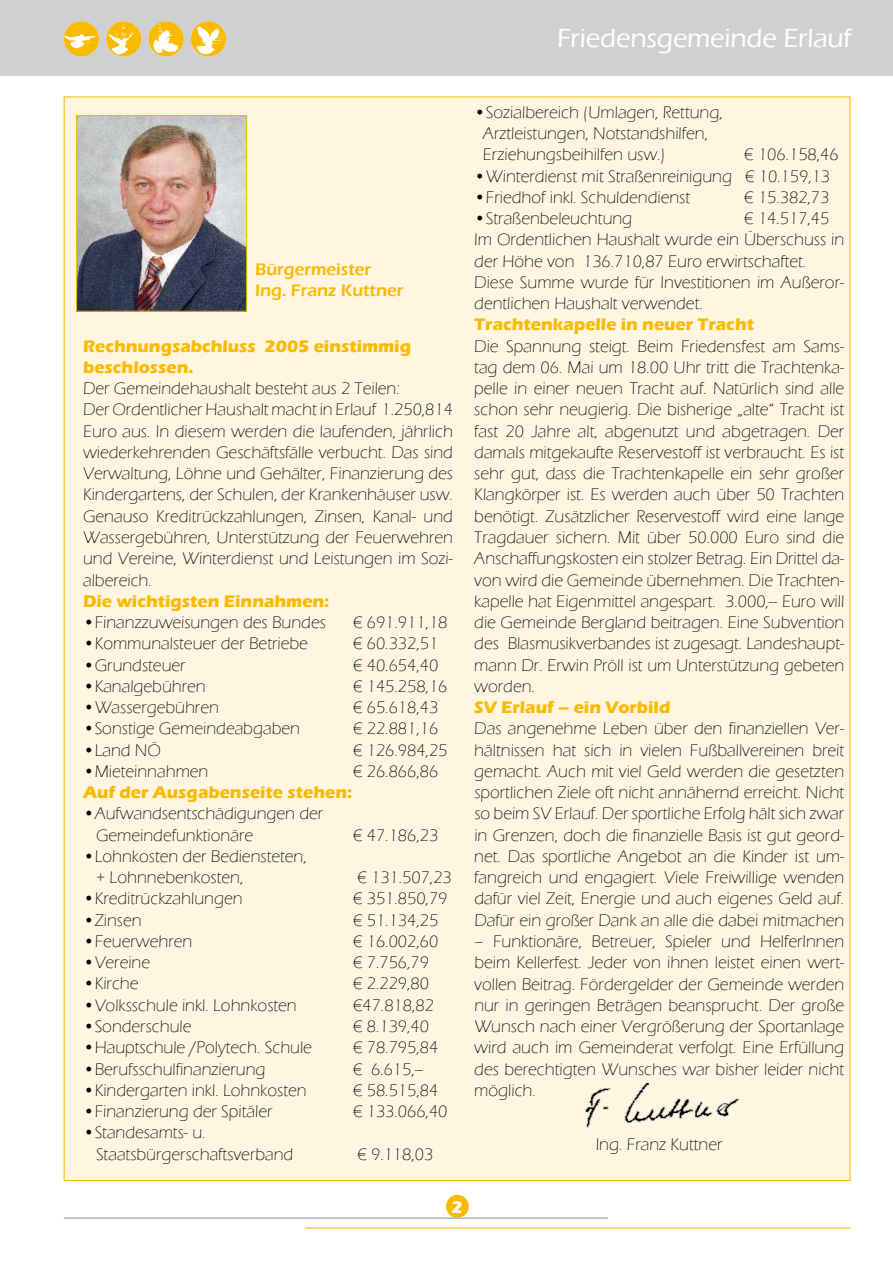
<style>
.page{position:relative;width:893px;height:1263px;background:#fff}
.page>*{position:absolute;margin:0;border:0;box-sizing:border-box;transform-origin:0 0}
.t1{font:500 27px "Eras ITC";letter-spacing:-.005em;color:#fff}
.t2{font:300 17.25px/21.3px "Eras ITC";color:#000}
.t3{font:700 17.25px/21.3px "Eras ITC";color:#faba00}
.t4{font:600 17.25px/20.7px "Eras ITC";color:#faba00}
.t5{font:700 17.25px "Eras ITC";color:#fff}
</style>
<div class="page">
<div style="left:64px;top:97px;width:786px;height:1083px;background:#fff5e0"></div>
<img style="left:585px;top:1083px;width:154px;height:45px">
<img style="left:78px;top:118px;width:167px;height:191px">
<div style="left:76px;top:116px;width:171px;height:195px;border:1px solid #faba00"></div>
<div style="left:0;top:0;width:893px;height:75px;background:#cfd0d1"></div>
<img style="left:64px;top:21px;width:35px;height:36px;border-radius:50%">
<img style="left:106px;top:21px;width:35px;height:36px;border-radius:50%">
<img style="left:148px;top:21px;width:36px;height:36px;border-radius:50%">
<img style="left:191px;top:21px;width:35px;height:36px;border-radius:50%">
<div style="left:446px;top:1195px;width:23px;height:23px;background:#faba00;border-radius:50%"></div>
<hr style="left:305px;top:1227px;width:545px;height:1px;background:#faba00">
<hr style="left:64px;top:1217px;width:544px;height:2px;background:#b1b2b4">
<h1 class="t1" style="left:557px;top:23px;width:296px">Friedensgemeinde Erlauf</h1>
<p class="t4" style="left:255px;top:259px;width:150px">Bürgermeister<br>Ing. Franz Kuttner</p>
<p class="t3" style="left:83px;top:335px;width:329px">Rechnungsabchluss 2005 einstimmig beschlossen.</p>
<p class="t2" style="left:83px;top:378px;width:371px">Der Gemeindehaushalt besteht aus 2 Teilen:<br>Der Ordentlicher Haushalt macht in Erlauf 1.250,814<br>Euro aus. In diesem werden die laufenden, jährlich wiederkehrenden Geschäftsfälle verbucht. Das sind Verwaltung, Löhne und Gehälter, Finanzierung des Kindergartens, der Schulen, der Krankenhäuser usw.<br>Genauso Kreditrückzahlungen, Zinsen, Kanal- und Wassergebühren, Unterstützung der Feuerwehren und Vereine, Winterdienst und Leistungen im Sozi&shy;albereich.</p>
<p class="t3" style="left:83px;top:590px;width:248px">Die wichtigsten Einnahmen:</p>
<p class="t2" style="left:83px;top:612px;width:244px">•Finanzzuweisungen des Bundes</p>
<p class="t2" style="left:353px;top:612px;width:96px">€ 691.911,18</p>
<p class="t2" style="left:83px;top:633px;width:226px">•Kommunalsteuer der Betriebe</p>
<p class="t2" style="left:353px;top:633px;width:87px">€ 60.332,51</p>
<p class="t2" style="left:83px;top:654px;width:104px">•Grundsteuer</p>
<p class="t2" style="left:353px;top:654px;width:87px">€ 40.654,40</p>
<p class="t2" style="left:83px;top:676px;width:124px">•Kanalgebühren</p>
<p class="t2" style="left:353px;top:676px;width:96px">€ 145.258,16</p>
<p class="t2" style="left:83px;top:697px;width:137px">•Wassergebühren</p>
<p class="t2" style="left:353px;top:697px;width:87px">€ 65.618,43</p>
<p class="t2" style="left:83px;top:718px;width:218px">•Sonstige Gemeindeabgaben</p>
<p class="t2" style="left:353px;top:718px;width:87px">€ 22.881,16</p>
<p class="t2" style="left:83px;top:739px;width:79px">•Land NÖ</p>
<p class="t2" style="left:353px;top:739px;width:96px">€ 126.984,25</p>
<p class="t2" style="left:83px;top:761px;width:127px">•Mieteinnahmen</p>
<p class="t2" style="left:353px;top:761px;width:87px">€ 26.866,86</p>
<p class="t3" style="left:83px;top:782px;width:271px">Auf der Ausgabenseite stehen:</p>
<p class="t2" style="left:96px;top:803px;width:229px;text-indent:-13px">•Aufwandsentschädigungen der<br>Gemeindefunktionäre</p>
<p class="t2" style="left:353px;top:824px;width:87px">€ 47.186,23</p>
<p class="t2" style="left:96px;top:846px;width:212px;text-indent:-13px">•Lohnkosten der Bediensteten, + Lohnnebenkosten,</p>
<p class="t2" style="left:357px;top:867px;width:96px">€ 131.507,23</p>
<p class="t2" style="left:83px;top:888px;width:161px">•Kreditrückzahlungen</p>
<p class="t2" style="left:353px;top:888px;width:96px">€ 351.850,79</p>
<p class="t2" style="left:83px;top:909px;width:60px">•Zinsen</p>
<p class="t2" style="left:353px;top:909px;width:87px">€ 51.134,25</p>
<p class="t2" style="left:83px;top:931px;width:111px">•Feuerwehren</p>
<p class="t2" style="left:353px;top:931px;width:87px">€ 16.002,60</p>
<p class="t2" style="left:83px;top:952px;width:69px">•Vereine</p>
<p class="t2" style="left:353px;top:952px;width:77px">€ 7.756,79</p>
<p class="t2" style="left:83px;top:973px;width:57px">•Kirche</p>
<p class="t2" style="left:353px;top:973px;width:77px">€ 2.229,80</p>
<p class="t2" style="left:83px;top:995px;width:215px">•Volksschule inkl. Lohnkosten</p>
<p class="t2" style="left:353px;top:995px;width:82px">€47.818,82</p>
<p class="t2" style="left:83px;top:1016px;width:110px">•Sonderschule</p>
<p class="t2" style="left:353px;top:1016px;width:77px">€ 8.139,40</p>
<p class="t2" style="left:83px;top:1037px;width:230px">•Hauptschule /Polytech. Schule</p>
<p class="t2" style="left:353px;top:1037px;width:87px">€ 78.795,84</p>
<p class="t2" style="left:83px;top:1058px;width:184px">•Berufsschulfinanzierung</p>
<p class="t2" style="left:353px;top:1058px;width:72px">€ 6.615,--</p>
<p class="t2" style="left:83px;top:1080px;width:225px">•Kindergarten inkl. Lohnkosten</p>
<p class="t2" style="left:353px;top:1080px;width:87px">€ 58.515,84</p>
<p class="t2" style="left:83px;top:1101px;width:191px">•Finanzierung der Spitäler</p>
<p class="t2" style="left:353px;top:1101px;width:96px">€ 133.066,40</p>
<p class="t2" style="left:96px;top:1122px;width:199px;text-indent:-13px">•Standesamts- u.<br>Staatsbürgerschaftsverband</p>
<p class="t2" style="left:357px;top:1143px;width:77px">€ 9.118,03</p>
<p class="t2" style="left:483px;top:102px;width:241px;text-indent:-9px">•Sozialbereich (Umlagen, Rettung,<br>Arztleistungen, Notstandshilfen,<br>Erziehungsbeihilfen usw.)</p>
<p class="t2" style="left:744px;top:144px;width:96px">€ 106.158,46</p>
<p class="t2" style="left:474px;top:165px;width:357px">•Winterdienst mit Straßenreinigung € 10.159,13</p>
<p class="t2" style="left:474px;top:187px;width:217px">•Friedhof inkl. Schuldendienst</p>
<p class="t2" style="left:744px;top:187px;width:87px">€ 15.382,73</p>
<p class="t2" style="left:474px;top:208px;width:159px">•Straßenbeleuchtung</p>
<p class="t2" style="left:474px;top:208px;width:371px;text-indent:270px">€ 14.517,45<br>Im Ordentlichen Haushalt wurde ein Überschuss in der Höhe von 136.710,87 Euro erwirtschaftet.<br>Diese Summe wurde für Investitionen im Außeror&shy;dentlichen Haushalt verwendet.</p>
<p class="t3" style="left:474px;top:314px;width:281px">Trachtenkapelle in neuer Tracht</p>
<p class="t2" style="left:474px;top:336px;width:371px;text-align:justify">Die Spannung steigt. Beim Friedensfest am Sams&shy;tag dem 06. Mai um 18.00 Uhr tritt die Trachtenka&shy;pelle in einer neuen Tracht auf. Natürlich sind alle schon sehr neugierig. Die bisherige „alte“ Tracht ist fast 20 Jahre alt, abgenutzt und abgetragen. Der damals mitgekaufte Reservestoff ist verbraucht. Es ist sehr gut, dass die Trachtenkapelle ein sehr großer Klangkörper ist. Es werden auch über 50 Trachten benötigt. Zusätzlicher Reservestoff wird eine lange Tragdauer sichern. Mit über 50.000 Euro sind die Anschaffungskosten ein stolzer Betrag. Ein Drittel da&shy;von wird die Gemeinde übernehmen. Die Trachten&shy;kapelle hat Eigenmittel angespart. 3.000,-- Euro will die Gemeinde Bergland beitragen. Eine Subvention des Blasmusikverbandes ist zugesagt. Landeshaupt&shy;mann Dr. Erwin Pröll ist um Unterstützung gebeten worden.</p>
<p class="t3" style="left:474px;top:697px;width:198px">SV Erlauf – ein Vorbild</p>
<p class="t2" style="left:474px;top:718px;width:371px;text-align:justify">Das angenehme Leben über den finanziellen Ver&shy;hältnissen hat sich in vielen Fußballvereinen breit gemacht. Auch mit viel Geld werden die gesetzten sportlichen Ziele oft nicht annähernd erreicht. Nicht so beim SV Erlauf. Der sportliche Erfolg hält sich zwar in Grenzen, doch die finanzielle Basis ist gut geord&shy;net. Das sportliche Angebot an die Kinder ist um&shy;fangreich und engagiert. Viele Freiwillige wenden dafür viel Zeit, Energie und auch eigenes Geld auf.<br>Dafür ein großer Dank an alle die dabei mitmachen</p>
<p class="t2" style="left:474px;top:931px;width:371px;text-align:justify">– Funktionäre, Betreuer, Spieler und HelferInnen beim Kellerfest. Jeder von ihnen leistet einen wert&shy;vollen Beitrag. Fördergelder der Gemeinde werden nur in geringen Beträgen beansprucht. Der große Wunsch nach einer Vergrößerung der Sportanlage wird auch im Gemeinderat verfolgt. Eine Erfüllung des berechtigten Wunsches war bisher leider nicht möglich.</p>
<p class="t2" style="left:596px;top:1134px;width:128px">Ing. Franz Kuttner</p>
<p class="t5" style="left:451px;top:1198px;width:13px">2</p>
</div>
